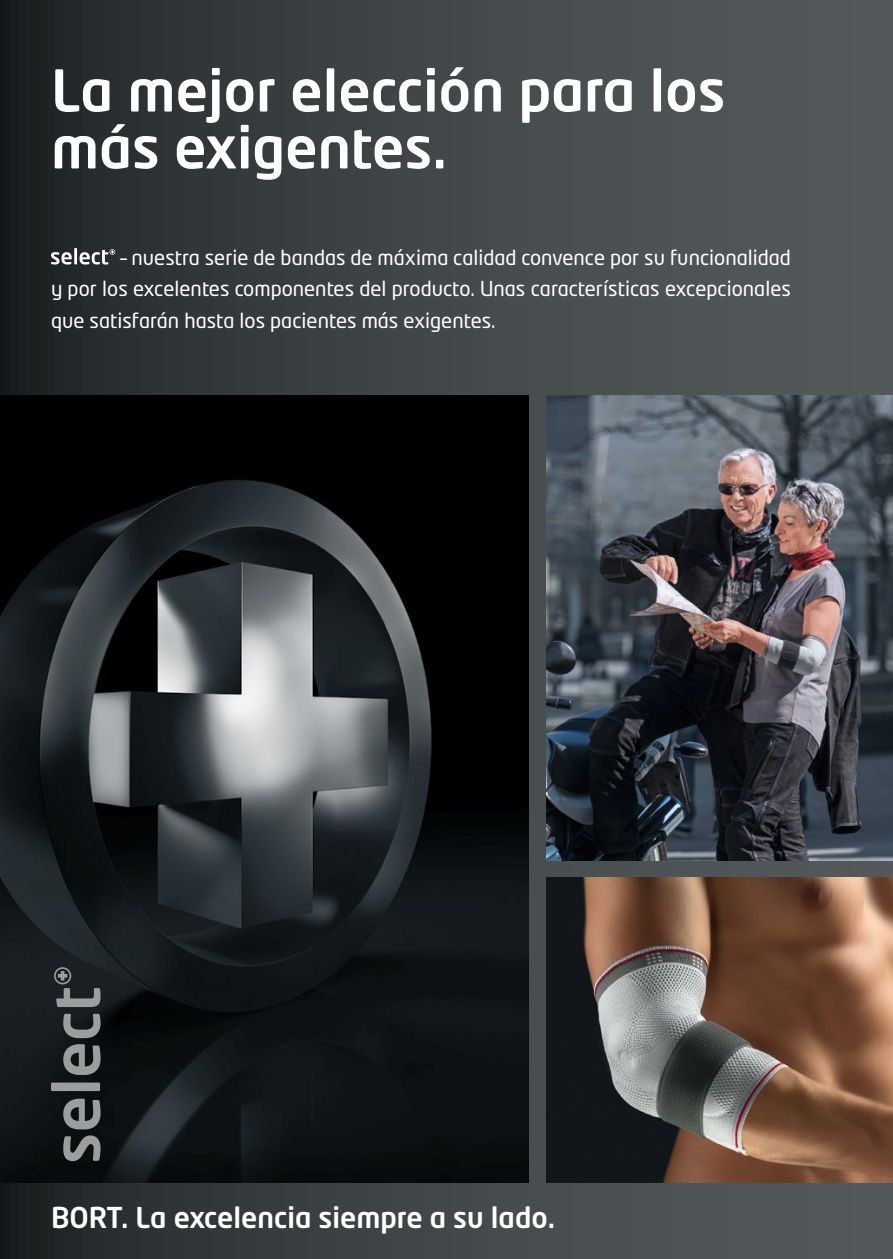
<style>
.page{position:relative;width:893px;height:1259px;background:#fff}
.page>*{position:absolute;margin:0;border:0;box-sizing:border-box;transform-origin:0 0}
.t1{font:500 57px/57px "Neo Tech Pro";color:#fff}
.t2{font:500 28.5px "Neo Tech Pro";color:#fff}
.t3{font:20.4px/31.8px "Neo Tech Std";color:#fff;text-align:justify}
</style>
<div class="page">
<div style="left:0;top:0;width:893px;height:1259px;background:linear-gradient(to right,#22282a,#5b6062)"></div>
<svg style="left:51px;top:252px;width:21px;height:12px"></svg>
<hr style="left:74px;top:248px;width:3px;height:16px;background:#fff">
<svg style="left:80px;top:249px;width:35px;height:15px"></svg>
<img style="left:546px;top:395px;width:347px;height:466px">
<img style="left:546px;top:878px;width:347px;height:304px">
<img style="left:0;top:395px;width:529px;height:787px">
<svg style="left:63px;top:1135px;width:38px;height:26px"></svg>
<svg style="left:63px;top:1098px;width:38px;height:31px"></svg>
<div style="left:51px;top:1082px;width:49px;height:9px;background:#9c9d9d"></div>
<svg style="left:63px;top:1044px;width:38px;height:31px"></svg>
<svg style="left:63px;top:1013px;width:38px;height:25px"></svg>
<svg style="left:54px;top:967px;width:47px;height:40px;background:#45494c"></svg>
<h1 class="t1" style="left:51px;top:61px;width:676px">La mejor elección para los más exigentes.</h1>
<p class="t3" style="left:51px;top:241px;width:741px;text-indent:69px">– nuestra serie de bandas de máxima calidad convence por su funcionalidad y por los excelentes componentes del producto. Unas características excepcionales que satisfarán hasta los pacientes más exigentes.</p>
<h2 class="t2" style="left:51px;top:1199px;width:506px">Bort. La excelencia siempre a su lado.</h2>
</div>
